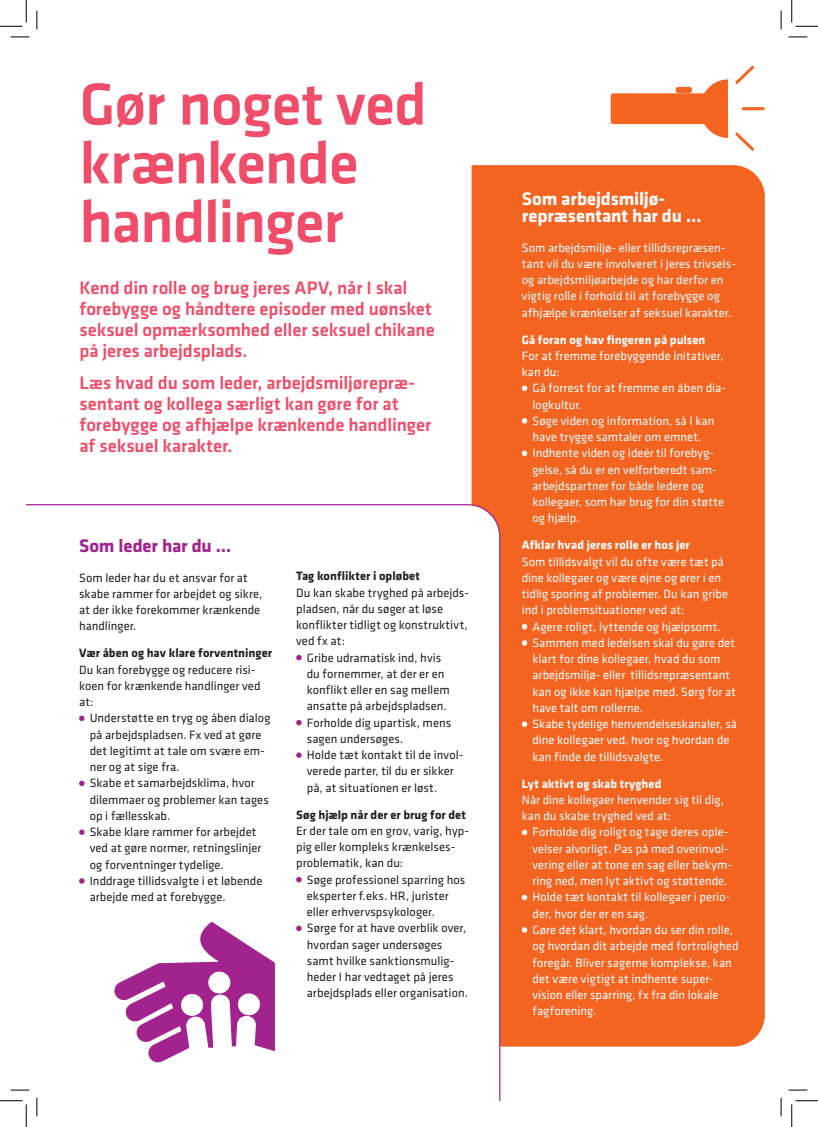
<style>
.page{position:relative;width:818px;height:1127px;background:#fff}
.page>*{position:absolute;margin:0;border:0;box-sizing:border-box;transform-origin:0 0}
.Rubrik-1{font:500 61.25px/58.8px "Klavika";letter-spacing:-.015em;color:#ef4d69}
.Manchet{font:500 18.75px/21px "Klavika";letter-spacing:-.005em;color:#ef4d69}
.Rubrik-3{font:700 18.75px/17.5px "Klavika";letter-spacing:-.005em;color:#fff}
.Rubrik-3-2{font:700 18.75px "Klavika";letter-spacing:-.01em;color:#a2238e}
.NY_indryk{font:12.5px/16.2px "Klavika";color:#fff}
.NY_indryk-2{font:12.5px/16.2px "Klavika";color:#231f20}
.Brød{font:12.5px/16.2px "Klavika";color:#fff}
.Brød-2{font:12.5px/16.2px "Klavika";color:#231f20}
.s1{font-weight:700}
</style>
<div class="page">
<div style="left:472px;top:165px;width:293px;height:881px;background:#f36421"></div>
<svg style="left:26px;top:503px;width:475px;height:597px"></svg>
<div style="left:611px;top:93px;width:98px;height:31px;background:#f36421;border-radius:3px"></div>
<div style="left:676px;top:87px;width:16px;height:6px;background:#f36421;border-radius:3px"></div>
<hr style="left:742px;top:107px;width:23px;height:3px;background:#f36421;border-radius:2px">
<svg style="left:735px;top:65px;width:19px;height:19px"></svg>
<svg style="left:735px;top:132px;width:19px;height:19px"></svg>
<svg style="left:699px;top:79px;width:29px;height:59px"></svg>
<svg style="left:114px;top:921px;width:161px;height:141px"></svg>
<svg style="left:79px;top:715px;width:6px;height:6px"></svg>
<svg style="left:79px;top:780px;width:6px;height:6px"></svg>
<svg style="left:79px;top:829px;width:6px;height:5px"></svg>
<svg style="left:79px;top:878px;width:6px;height:5px"></svg>
<svg style="left:522px;top:385px;width:5px;height:6px"></svg>
<svg style="left:522px;top:418px;width:5px;height:5px"></svg>
<svg style="left:522px;top:450px;width:5px;height:6px"></svg>
<svg style="left:522px;top:623px;width:5px;height:6px"></svg>
<svg style="left:522px;top:640px;width:5px;height:5px"></svg>
<svg style="left:522px;top:721px;width:5px;height:5px"></svg>
<svg style="left:522px;top:829px;width:5px;height:6px"></svg>
<svg style="left:522px;top:894px;width:5px;height:6px"></svg>
<svg style="left:522px;top:927px;width:5px;height:5px"></svg>
<svg style="left:296px;top:654px;width:6px;height:6px"></svg>
<svg style="left:296px;top:719px;width:6px;height:6px"></svg>
<svg style="left:296px;top:752px;width:6px;height:5px"></svg>
<svg style="left:296px;top:876px;width:6px;height:6px"></svg>
<svg style="left:296px;top:925px;width:6px;height:5px"></svg>
<svg style="left:11px;top:36px;width:18px;height:2px"></svg>
<svg style="left:788px;top:36px;width:19px;height:2px"></svg>
<svg style="left:11px;top:1088px;width:18px;height:2px"></svg>
<svg style="left:788px;top:1089px;width:19px;height:1px"></svg>
<svg style="left:36px;top:11px;width:2px;height:18px"></svg>
<svg style="left:36px;top:1097px;width:2px;height:18px"></svg>
<svg style="left:780px;top:11px;width:2px;height:18px"></svg>
<svg style="left:780px;top:1097px;width:2px;height:18px"></svg>
<svg style="left:0;top:0;width:27px;height:27px"></svg>
<svg style="left:0;top:1100px;width:27px;height:26px"></svg>
<svg style="left:791px;top:0;width:27px;height:27px"></svg>
<svg style="left:791px;top:1100px;width:27px;height:26px"></svg>
<p class="Rubrik-1" style="left:79px;top:73px;width:349px">Gør noget ved krænkende handlinger</p>
<p class="Manchet" style="left:79px;top:276px;width:357px">Kend din rolle og brug jeres APV, når I skal forebygge og håndtere episoder med uønsket seksuel opmærksomhed eller seksuel chikane på jeres arbejdsplads.</p>
<p class="Manchet" style="left:79px;top:372px;width:353px">Læs hvad du som leder, arbejdsmiljørepræ&shy;sentant og kollega særligt kan gøre for at forebygge og afhjælpe krænkende handlinger af seksuel karakter.</p>
<p class="Rubrik-3-2" style="left:79px;top:532px;width:154px">Som leder har du …</p>
<p class="Brød-2" style="left:79px;top:568px;width:185px">Som leder har du et ansvar for at skabe rammer for arbejdet og sikre, at der ikke forekommer krænkende handlinger.</p>
<p class="Brød-2" style="left:79px;top:644px;width:194px"><span class="s1">Vær åben og hav klare forventninger<br></span>Du kan forebygge og reducere risi&shy;koen for krænkende handlinger ved at:</p>
<p class="NY_indryk-2" style="left:90px;top:709px;width:182px">Understøtte en tryg og åben dialog på arbejdspladsen. Fx ved at gøre det legitimt at tale om svære em&shy;ner og at sige fra.</p>
<p class="NY_indryk-2" style="left:90px;top:774px;width:181px">Skabe et samarbejdsklima, hvor dilemmaer og problemer kan tages op i fællesskab.</p>
<p class="NY_indryk-2" style="left:90px;top:823px;width:173px">Skabe klare rammer for arbejdet ved at gøre normer, retningslinjer og forventninger tydelige.</p>
<p class="NY_indryk-2" style="left:90px;top:872px;width:174px">Inddrage tillidsvalgte i et løbende arbejde med at forebygge.</p>
<p class="Brød-2" style="left:296px;top:567px;width:174px"><span class="s1">Tag konflikter i opløbet<br></span>Du kan skabe tryghed på arbejds&shy;pladsen, når du søger at løse konflikter tidligt og konstruktivt, ved fx at:</p>
<p class="NY_indryk-2" style="left:307px;top:648px;width:144px">Gribe udramatisk ind, hvis du fornemmer, at der er en konflikt eller en sag mellem ansatte på arbejdspladsen.</p>
<p class="NY_indryk-2" style="left:307px;top:713px;width:146px">Forholde dig upartisk, mens sagen undersøges.</p>
<p class="NY_indryk-2" style="left:307px;top:746px;width:158px">Holde tæt kontakt til de invol&shy;verede parter, til du er sikker på, at situationen er løst.</p>
<p class="Brød-2" style="left:296px;top:805px;width:175px"><span class="s1">Søg hjælp når der er brug for det<br></span>Er der tale om en grov, varig, hyp&shy;pig eller kompleks krænkelses&shy;problematik, kan du:</p>
<p class="NY_indryk-2" style="left:307px;top:870px;width:160px">Søge professionel sparring hos eksperter f.eks. HR, jurister eller erhvervspsykologer.</p>
<p class="NY_indryk-2" style="left:307px;top:919px;width:163px">Sørge for at have overblik over, hvordan sager undersøges samt hvilke sanktionsmulig&shy;heder I har vedtaget på jeres arbejdsplads eller organisation.</p>
<p class="Rubrik-3" style="left:522px;top:189px;width:181px">Som arbejdsmiljø&shy;repræsentant har du …</p>
<p class="Brød" style="left:522px;top:239px;width:216px">Som arbejdsmiljø- eller tillidsrepræsen&shy;tant vil du være involveret i jeres trivsels&shy;og arbejdsmiljøarbejde og har derfor en vigtig rolle i forhold til at forebygge og afhjælpe krænkelser af seksuel karakter.</p>
<p class="Brød" style="left:522px;top:331px;width:203px"><span class="s1">Gå foran og hav fingeren på pulsen<br></span>For at fremme forebyggende initativer, kan du:</p>
<p class="NY_indryk" style="left:532px;top:379px;width:195px">Gå forrest for at fremme en åben dia&shy;logkultur.</p>
<p class="NY_indryk" style="left:532px;top:412px;width:183px">Søge viden og information, så I kan have trygge samtaler om emnet.</p>
<p class="NY_indryk" style="left:532px;top:444px;width:193px">Indhente viden og ideér til forebyg&shy;gelse, så du er en velforberedt sam&shy;arbejdspartner for både ledere og kollegaer, som har brug for din støtte og hjælp.</p>
<p class="Brød" style="left:522px;top:536px;width:208px"><span class="s1">Afklar hvad jeres rolle er hos jer<br></span>Som tillidsvalgt vil du ofte være tæt på dine kollegaer og være øjne og ører i en tidlig sporing af problemer. Du kan gribe ind i problemsituationer ved at:</p>
<p class="NY_indryk" style="left:532px;top:617px;width:190px">Agere roligt, lyttende og hjælpsomt.</p>
<p class="NY_indryk" style="left:532px;top:634px;width:205px">Sammen med ledelsen skal du gøre det klart for dine kollegaer, hvad du som arbejdsmiljø- eller tillidsrepræsentant kan og ikke kan hjælpe med. Sørg for at have talt om rollerne.</p>
<p class="NY_indryk" style="left:532px;top:715px;width:206px">Skabe tydelige henvendelseskanaler, så dine kollegaer ved, hvor og hvordan de kan finde de tillidsvalgte.</p>
<p class="Brød" style="left:522px;top:774px;width:204px"><span class="s1">Lyt aktivt og skab tryghed<br></span>Når dine kollegaer henvender sig til dig, kan du skabe tryghed ved at:</p>
<p class="NY_indryk" style="left:532px;top:823px;width:201px">Forholde dig roligt og tage deres ople&shy;velser alvorligt. Pas på med overinvol&shy;vering eller at tone en sag eller bekym&shy;ring ned, men lyt aktivt og støttende.</p>
<p class="NY_indryk" style="left:532px;top:888px;width:199px">Holde tæt kontakt til kollegaer i perio&shy;der, hvor der er en sag.</p>
<p class="NY_indryk" style="left:532px;top:921px;width:208px">Gøre det klart, hvordan du ser din rolle, og hvordan dit arbejde med fortrolighed foregår. Bliver sagerne komplekse, kan det være vigtigt at indhente super&shy;vision eller sparring, fx fra din lokale fagforening.</p>
</div>
